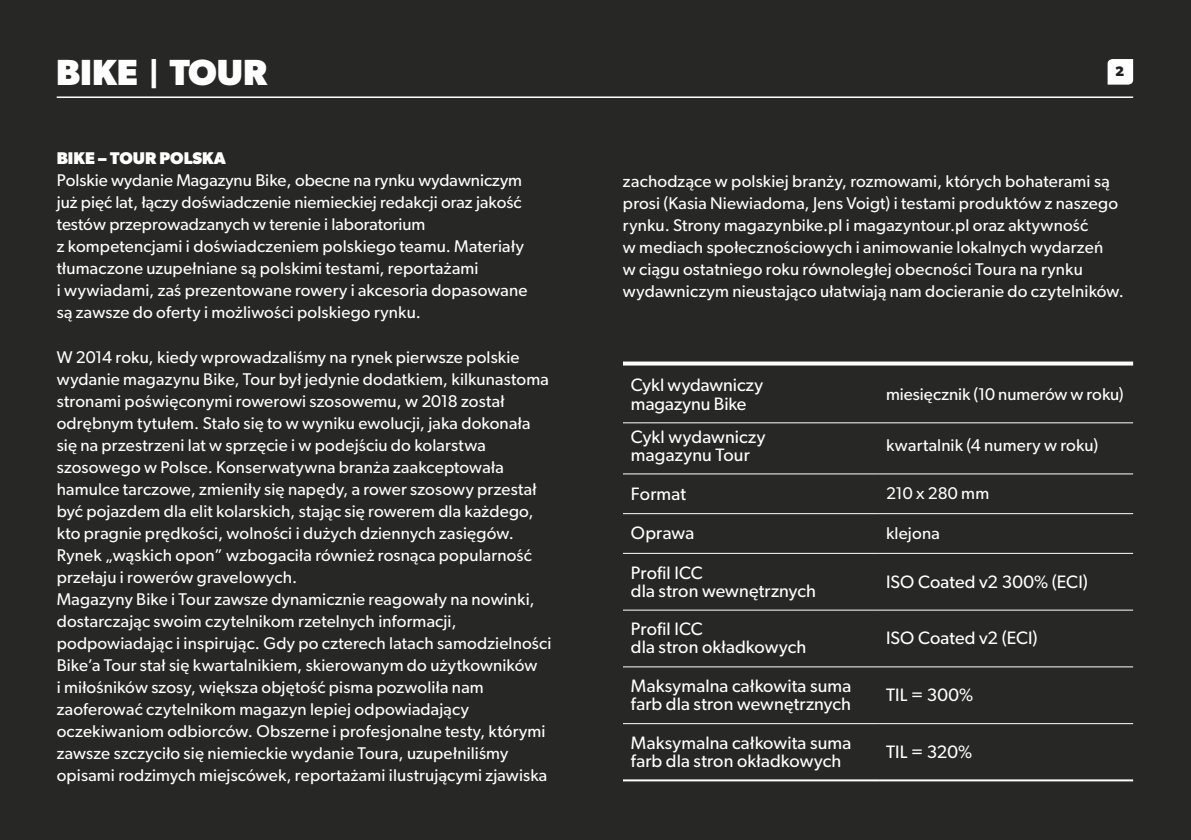
<style>
.page{position:relative;width:1191px;height:840px;background:#fff}
.page>*{position:absolute;margin:0;border:0;box-sizing:border-box;transform-origin:0 0}
.t1{font:700 36.4px "Gibson";color:#fff}
.t2{font:18px/18px "Gibson";letter-spacing:.01em;color:#fff}
.t3{font:17px/22px "Gibson";letter-spacing:.01em;color:#fff}
.t4{font:700 13.8px "Gibson";color:#231f20}
.s1{font-size:30px}
.s2{font-weight:700}
</style>
<div class="page">
<div style="left:0;top:0;width:1191px;height:839px;background:#272725"></div>
<hr style="left:57px;top:96px;width:1076px;height:2px;background:#fff">
<svg style="left:623px;top:361px;width:510px;height:4px;background:#e1e1e1"></svg>
<hr style="left:623px;top:422px;width:255px;height:1px;background:#fff">
<hr style="left:878px;top:422px;width:255px;height:1px;background:#fff">
<hr style="left:623px;top:473px;width:255px;height:1px;background:#fff">
<hr style="left:878px;top:473px;width:255px;height:1px;background:#fff">
<hr style="left:623px;top:513px;width:255px;height:1px;background:#fff">
<hr style="left:878px;top:513px;width:255px;height:1px;background:#fff">
<hr style="left:623px;top:779px;width:255px;height:2px;background:#fff">
<hr style="left:878px;top:779px;width:255px;height:2px;background:#fff">
<hr style="left:623px;top:666px;width:255px;height:1px;background:#fff">
<hr style="left:878px;top:666px;width:255px;height:1px;background:#fff">
<hr style="left:623px;top:609px;width:255px;height:1px;background:#fff">
<hr style="left:878px;top:609px;width:255px;height:1px;background:#fff">
<hr style="left:623px;top:552px;width:255px;height:1px;background:#fff">
<hr style="left:878px;top:552px;width:255px;height:1px;background:#fff">
<hr style="left:623px;top:722px;width:255px;height:1px;background:#fff">
<hr style="left:878px;top:722px;width:255px;height:1px;background:#fff">
<svg style="left:1107px;top:59px;width:26px;height:26px"></svg>
<p class="t1" style="left:56px;top:50px;width:212px">BIKE <span class="s1">|</span> TOUR</p>
<p class="t3" style="left:57px;top:147px;width:472px"><span class="s2">BIKE – TOUR POLSKA<br></span>Polskie wydanie Magazynu Bike, obecne na rynku wydawniczym już pięć lat, łączy doświadczenie niemieckiej redakcji oraz jakość testów przeprowadzanych w terenie i laboratorium<br>z kompetencjami i doświadczeniem polskiego teamu. Materiały tłumaczone uzupełniane są polskimi testami, reportażami<br>i wywiadami, zaś prezentowane rowery i akcesoria dopasowane są zawsze do oferty i możliwości polskiego rynku.</p>
<p class="t3" style="left:57px;top:345px;width:496px">W 2014 roku, kiedy wprowadzaliśmy na rynek pierwsze polskie wydanie magazynu Bike, Tour był jedynie dodatkiem, kilkunastoma stronami poświęconymi rowerowi szosowemu, w 2018 został odrębnym tytułem. Stało się to w wyniku ewolucji, jaka dokonała się na przestrzeni lat w sprzęcie i w podejściu do kolarstwa szosowego w Polsce. Konserwatywna branża zaakceptowała hamulce tarczowe, zmieniły się napędy, a rower szosowy przestał być pojazdem dla elit kolarskich, stając się rowerem dla każdego, kto pragnie prędkości, wolności i dużych dziennych zasięgów.<br>Rynek „wąskich opon” wzbogaciła również rosnąca popularność przełaju i rowerów gravelowych.<br>Magazyny Bike i Tour zawsze dynamicznie reagowały na nowinki, dostarczając swoim czytelnikom rzetelnych informacji, podpowiadając i inspirując. Gdy po czterech latach samodzielności Bike’a Tour stał się kwartalnikiem, skierowanym do użytkowników<br>i miłośników szosy, większa objętość pisma pozwoliła nam zaoferować czytelnikom magazyn lepiej odpowiadający oczekiwaniom odbiorców. Obszerne i profesjonalne testy, którymi zawsze szczyciło się niemieckie wydanie Toura, uzupełniliśmy opisami rodzimych miejscówek, reportażami ilustrującymi zjawiska</p>
<p class="t4" style="left:1115px;top:63px;width:11px">2</p>
<p class="t3" style="left:623px;top:170px;width:502px">zachodzące w polskiej branży, rozmowami, których bohaterami są prosi (Kasia Niewiadoma, Jens Voigt) i testami produktów z naszego rynku. Strony magazynbike.pl i magazyntour.pl oraz aktywność<br>w mediach społecznościowych i animowanie lokalnych wydarzeń<br>w ciągu ostatniego roku równoległej obecności Toura na rynku wydawniczym nieustająco ułatwiają nam docieranie do czytelników.</p>
<p class="t2" style="left:631px;top:376px;width:134px">Cykl wydawniczy</p>
<p class="t2" style="left:631px;top:394px;width:117px">magazynu Bike</p>
<p class="t2" style="left:631px;top:427px;width:136px">Cykl wydawniczy</p>
<p class="t2" style="left:631px;top:445px;width:120px">magazynu Tour</p>
<p class="t3" style="left:886px;top:383px;width:239px">miesięcznik (10 numerów w roku)</p>
<p class="t3" style="left:886px;top:434px;width:214px">kwartalnik (4 numery w roku)</p>
<p class="t2" style="left:631px;top:483px;width:56px">Format</p>
<p class="t3" style="left:886px;top:481px;width:105px">210 x 280 mm</p>
<p class="t2" style="left:631px;top:523px;width:65px">Oprawa</p>
<p class="t3" style="left:886px;top:521px;width:55px">klejona</p>
<p class="t2" style="left:631px;top:562px;width:187px">Profil ICC<br>dla stron wewnętrznych</p>
<p class="t2" style="left:886px;top:571px;width:203px">ISO Coated v2 300% (ECI)</p>
<p class="t2" style="left:631px;top:619px;width:177px">Profil ICC<br>dla stron okładkowych</p>
<p class="t2" style="left:886px;top:628px;width:153px">ISO Coated v2 (ECI)</p>
<p class="t2" style="left:631px;top:676px;width:222px">Maksymalna całkowita suma farb dla stron wewnętrznych</p>
<p class="t2" style="left:886px;top:685px;width:89px">TIL = 300%</p>
<p class="t2" style="left:631px;top:732px;width:222px">Maksymalna całkowita suma farb dla stron okładkowych</p>
<p class="t2" style="left:886px;top:741px;width:88px">TIL = 320%</p>
</div>
